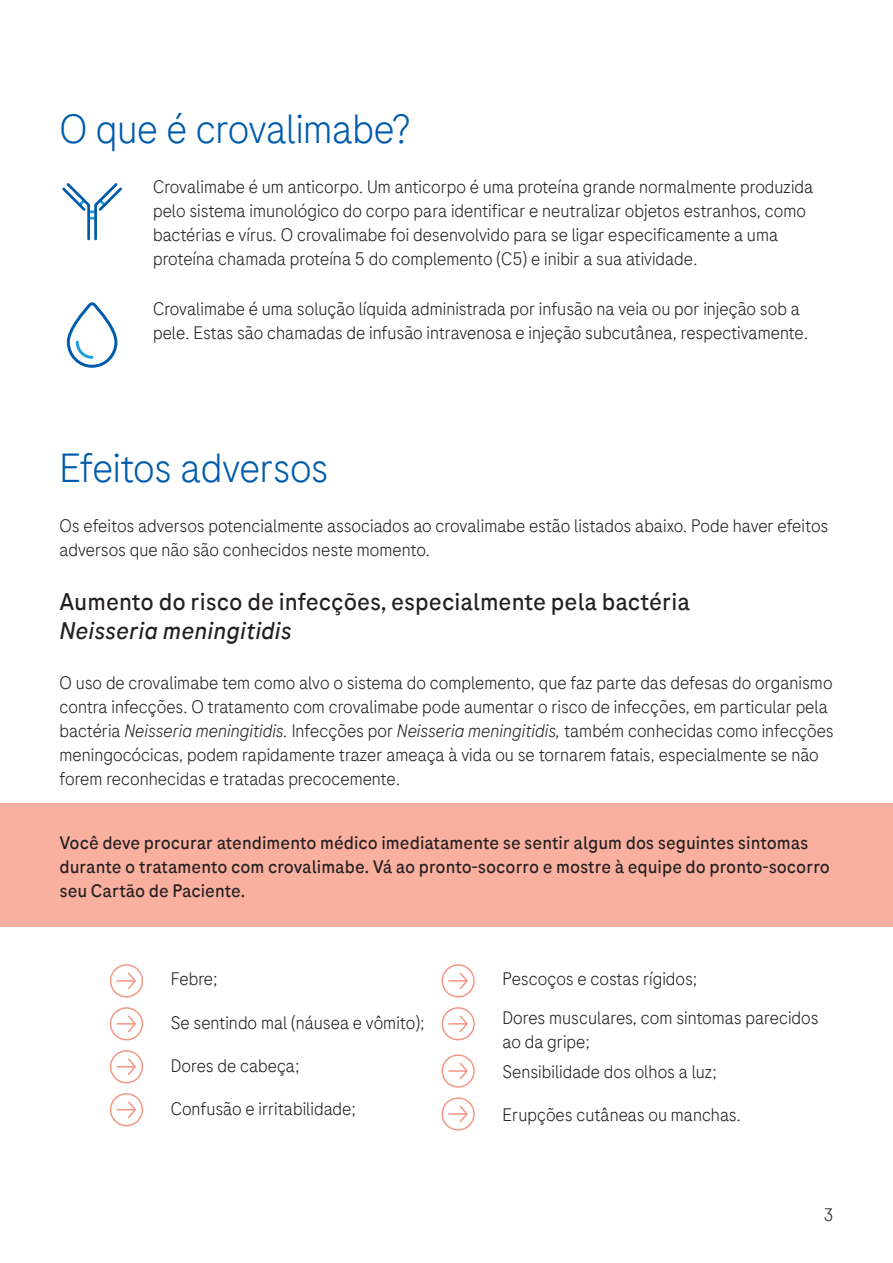
<style>
.page{position:relative;width:893px;height:1263px;background:#fff}
.page>*{position:absolute;margin:0;border:0;box-sizing:border-box;transform-origin:0 0}
.Body_text{font:300 40.5px "Roche Sans";letter-spacing:-.01em;color:#015bab}
.Body_text-2{font:24px/28.8px "Roche Sans";color:#231f20}
.Body_text-3{font:300 18px/24px "Roche Sans";color:#231f20}
.Section_intro{font:300 18px/24px "Roche Sans";color:#231f20}
.Body_text-4{font:18px/24px "Roche Sans";color:#231f20}
.s1{font-style:italic}
</style>
<div class="page">
<div style="left:0;top:804px;width:893px;height:123px;background:#f9b09f"></div>
<svg style="left:110px;top:964px;width:33px;height:33px"></svg>
<svg style="left:441px;top:964px;width:34px;height:33px"></svg>
<svg style="left:110px;top:1007px;width:33px;height:33px"></svg>
<svg style="left:441px;top:1007px;width:34px;height:33px"></svg>
<svg style="left:110px;top:1050px;width:33px;height:33px"></svg>
<svg style="left:441px;top:1054px;width:34px;height:34px"></svg>
<svg style="left:110px;top:1093px;width:33px;height:33px"></svg>
<svg style="left:441px;top:1097px;width:34px;height:34px"></svg>
<svg style="left:62px;top:183px;width:60px;height:58px"></svg>
<svg style="left:66px;top:302px;width:52px;height:66px"></svg>
<p class="Body_text" style="left:60px;top:104px;width:352px">O que é crovalimabe?</p>
<p class="Body_text-3" style="left:153px;top:175px;width:662px">Crovalimabe é um anticorpo. Um anticorpo é uma proteína grande normalmente produzida pelo sistema imunológico do corpo para identificar e neutralizar objetos estranhos, como bactérias e vírus. O crovalimabe foi desenvolvido para se ligar especificamente a uma proteína chamada proteína 5 do complemento (C5) e inibir a sua atividade.</p>
<p class="Body_text-3" style="left:153px;top:296px;width:657px">Crovalimabe é uma solução líquida administrada por infusão na veia ou por injeção sob a pele. Estas são chamadas de infusão intravenosa e injeção subcutânea, respectivamente.</p>
<p class="Body_text" style="left:60px;top:443px;width:271px">Efeitos adversos</p>
<p class="Body_text-3" style="left:60px;top:513px;width:770px">Os efeitos adversos potencialmente associados ao crovalimabe estão listados abaixo. Pode haver efeitos adversos que não são conhecidos neste momento.</p>
<p class="Body_text-2" style="left:60px;top:587px;width:632px">Aumento do risco de infecções, especialmente pela bactéria<br><span class="s1">Neisseria meningitidis</span></p>
<p class="Body_text-3" style="left:60px;top:670px;width:776px">O uso de crovalimabe tem como alvo o sistema do complemento, que faz parte das defesas do organismo contra infecções. O tratamento com crovalimabe pode aumentar o risco de infecções, em particular pela bactéria <span class="s1">Neisseria meningitidis.</span> Infecções por <span class="s1">Neisseria meningitidis,</span> também conhecidas como infecções meningocócicas, podem rapidamente trazer ameaça à vida ou se tornarem fatais, especialmente se não forem reconhecidas e tratadas precocemente.</p>
<p class="Body_text-4" style="left:60px;top:830px;width:772px">Você deve procurar atendimento médico imediatamente se sentir algum dos seguintes sintomas durante o tratamento com crovalimabe. Vá ao pronto-socorro e mostre à equipe do pronto-socorro seu Cartão de Paciente.</p>
<p class="Section_intro" style="left:171px;top:967px;width:48px">Febre;</p>
<p class="Section_intro" style="left:171px;top:1010px;width:255px">Se sentindo mal (náusea e vômito);</p>
<p class="Section_intro" style="left:171px;top:1053px;width:130px">Dores de cabeça;</p>
<p class="Section_intro" style="left:171px;top:1096px;width:187px">Confusão e irritabilidade;</p>
<p class="Section_intro" style="left:502px;top:967px;width:196px">Pescoços e costas rígidos;</p>
<p class="Section_intro" style="left:502px;top:1005px;width:318px">Dores musculares, com sintomas parecidos ao da gripe;</p>
<p class="Section_intro" style="left:502px;top:1059px;width:216px">Sensibilidade dos olhos a luz;</p>
<p class="Section_intro" style="left:502px;top:1102px;width:240px">Erupções cutâneas ou manchas.</p>
<p class="Body_text-3" style="left:823px;top:1203px;width:12px">3</p>
</div>
